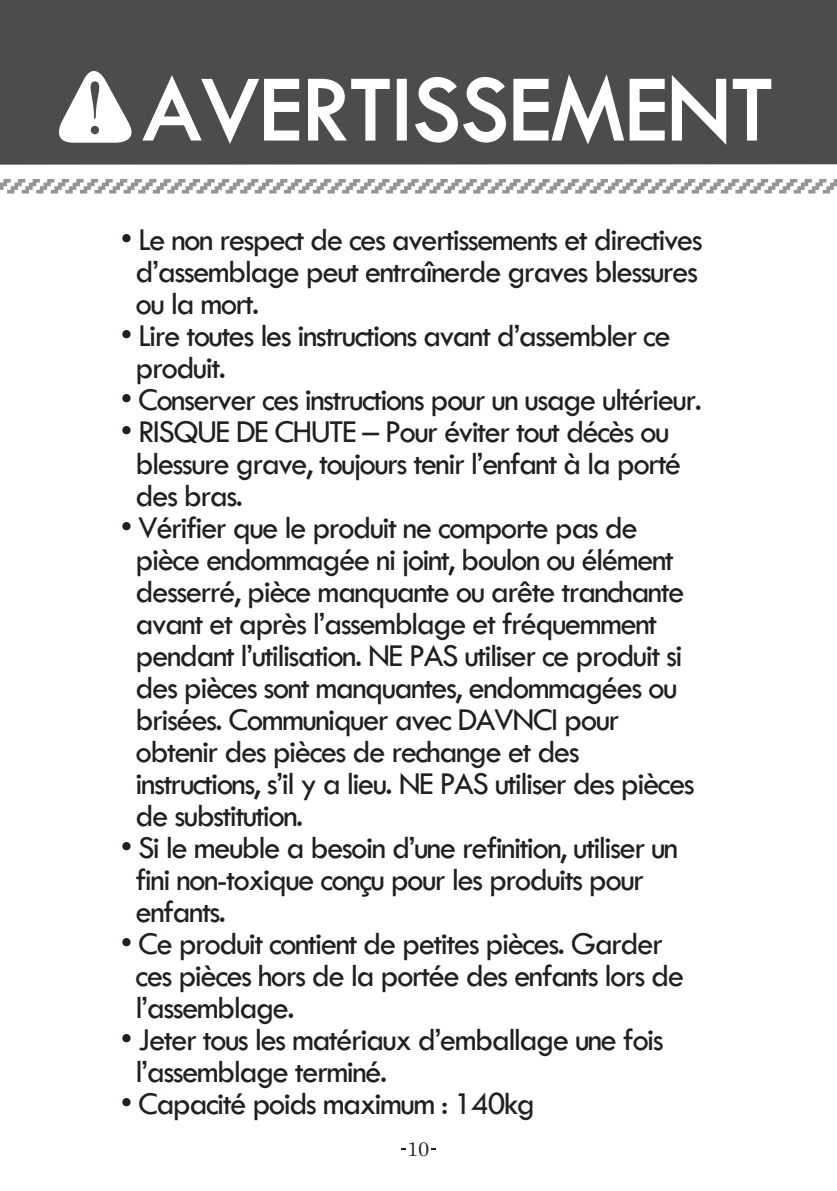
<style>
.page{position:relative;width:837px;height:1191px;background:#fff}
.page>*{position:absolute;margin:0;border:0;box-sizing:border-box;transform-origin:0 0}
.t1{font:500 96px "Tw Cen";color:#fff}
.t2{font:500 33px/32px "Tw Cen";letter-spacing:-.05em;color:#231f20}
.t3{font:20px "Century Schoolbook";color:#231f20}
.s1{font-family:"Century Schoolbook";font-weight:400;font-size:70px;color:#4b4c4d}
</style>
<div class="page">
<div style="left:0;top:0;width:836px;height:165px;background:#4b4c4d"></div>
<svg style="left:308px;top:78px;width:82px;height:63px"></svg>
<div style="left:396px;top:79px;width:10px;height:61px;border:2px solid #fff"></div>
<svg style="left:415px;top:74px;width:357px;height:71px"></svg>
<svg style="left:59px;top:71px;width:241px;height:73px"></svg>
<svg style="left:0;top:179px;width:836px;height:14px"></svg>
<h1 class="t1" style="left:84px;top:51px;width:690px"><span class="s1">!</span> AVERTISSEMENT</h1>
<p class="t2" style="left:135px;top:223px;width:568px;text-indent:-15px">• Le non respect de ces avertissements et directives d’assemblage peut entraînerde graves blessures ou la mort.</p>
<p class="t2" style="left:135px;top:319px;width:536px;text-indent:-15px">• Lire toutes les instructions avant d’assembler ce produit.</p>
<p class="t2" style="left:121px;top:383px;width:582px">• Conserver ces instructions pour un usage ultérieur.</p>
<p class="t2" style="left:135px;top:415px;width:547px;text-indent:-15px">• RISQUE DE CHUTE – Pour éviter tout décès ou blessure grave, toujours tenir l’enfant à la porté des bras.</p>
<p class="t2" style="left:135px;top:511px;width:560px;text-indent:-15px">• Vérifier que le produit ne comporte pas de pièce endommagée ni joint, boulon ou élément desserré, pièce manquante ou arête tranchante avant et après l’assemblage et fréquemment pendant l’utilisation. NE PAS utiliser ce produit si des pièces sont manquantes, endommagées ou brisées. Communiquer avec DAVNCI pour obtenir des pièces de rechange et des instructions, s’il y a lieu. NE PAS utiliser des pièces de substitution.</p>
<p class="t2" style="left:135px;top:831px;width:544px;text-indent:-15px">• Si le meuble a besoin d’une refinition, utiliser un fini non-toxique conçu pour les produits pour enfants.</p>
<p class="t2" style="left:135px;top:927px;width:550px;text-indent:-15px">• Ce produit contient de petites pièces. Garder ces pièces hors de la portée des enfants lors de l’assemblage.</p>
<p class="t2" style="left:135px;top:1023px;width:529px;text-indent:-15px">• Jeter tous les matériaux d’emballage une fois l’assemblage terminé.</p>
<p class="t2" style="left:121px;top:1087px;width:416px">• Capacité poids maximum : 140kg</p>
<p class="t3" style="left:407px;top:1131px;width:24px">10</p>
</div>
